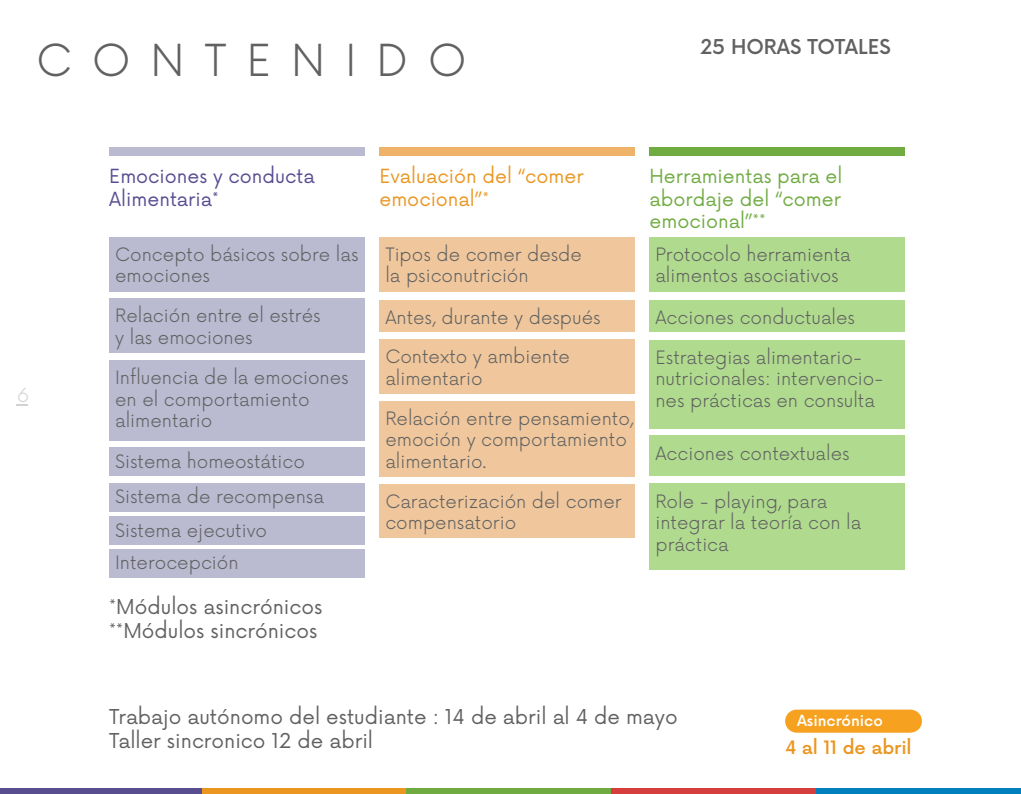
<style>
.page{position:relative;width:1021px;height:794px;background:#fff}
.page>*{position:absolute;margin:0;border:0;box-sizing:border-box;transform-origin:0 0}
.t1{font:300 43px "Now Alt";letter-spacing:.46em;color:#616161}
.t2{font:20px/24px "Now Alt";color:#616161}
.t3{font:500 20px "Now Alt";color:#616161}
.t4{font:19px/22.8px "Now Alt";color:#71ac43;text-align:justify}
.t5{font:19px/22.8px "Now Alt";color:#584d92}
.t6{font:19px/22.8px "Now Alt";color:#ea9722}
.t7{font:300 19px "Now Alt";color:#d4d1d1}
.t8{font:300 18px/21.6px "Now Alt";color:#616161}
.t9{font:500 18px "Now Alt";letter-spacing:-.005em;color:#eb9621}
.t10{font:500 15px "Now Alt";color:#fff}
</style>
<div class="page">
<div style="left:109px;top:237px;width:255px;height:55px;background:#babad1"></div>
<div style="left:109px;top:298px;width:255px;height:55px;background:#babad1"></div>
<div style="left:109px;top:360px;width:255px;height:81px;background:#babad1"></div>
<div style="left:109px;top:448px;width:255px;height:28px;background:#babad1"></div>
<div style="left:109px;top:483px;width:255px;height:28px;background:#babad1"></div>
<div style="left:109px;top:516px;width:255px;height:28px;background:#babad1"></div>
<div style="left:109px;top:549px;width:255px;height:28px;background:#babad1"></div>
<div style="left:109px;top:147px;width:255px;height:9px;background:#babad1"></div>
<div style="left:379px;top:147px;width:255px;height:9px;background:#eeb268"></div>
<div style="left:649px;top:147px;width:255px;height:9px;background:#71ac43"></div>
<div style="left:379px;top:237px;width:255px;height:55px;background:#f0c79c"></div>
<div style="left:379px;top:300px;width:255px;height:31px;background:#f0c79c"></div>
<div style="left:379px;top:339px;width:255px;height:54px;background:#f0c79c"></div>
<div style="left:379px;top:400px;width:255px;height:76px;background:#f0c79c"></div>
<div style="left:379px;top:484px;width:255px;height:53px;background:#f0c79c"></div>
<div style="left:649px;top:237px;width:255px;height:55px;background:#b0db8f"></div>
<div style="left:649px;top:300px;width:255px;height:31px;background:#b0db8f"></div>
<div style="left:649px;top:340px;width:255px;height:88px;background:#b0db8f"></div>
<div style="left:649px;top:436px;width:255px;height:40px;background:#b0db8f"></div>
<div style="left:649px;top:483px;width:255px;height:87px;background:#b0db8f"></div>
<div style="left:0;top:789px;width:205px;height:5px;background:#574d8f"></div>
<div style="left:202px;top:789px;width:205px;height:5px;background:#eb9621"></div>
<div style="left:406px;top:789px;width:205px;height:5px;background:#70ab42"></div>
<div style="left:611px;top:789px;width:205px;height:5px;background:#d63d3d"></div>
<div style="left:816px;top:789px;width:204px;height:5px;background:#0080bd"></div>
<div style="left:796px;top:709px;width:114px;height:23px;background:#f6a120"></div>
<h1 class="t1" style="left:36px;top:25px;width:432px">CONTENIDO</h1>
<p class="t3" style="left:700px;top:31px;width:192px">25 HORAS TOTALES</p>
<p class="t7" style="left:17px;top:380px;width:14px">6</p>
<p class="t5" style="left:109px;top:163px;width:207px">Emociones y conducta<br>Alimentaria*</p>
<p class="t6" style="left:379px;top:163px;width:206px">Evaluación del “comer emocional”*</p>
<p class="t4" style="left:649px;top:163px;width:194px">Herramientas para el abordaje del “comer emocional”**</p>
<p class="t8" style="left:115px;top:242px;width:245px">Concepto básicos sobre las emociones</p>
<p class="t8" style="left:385px;top:242px;width:198px">Tipos de comer desde la psiconutrición</p>
<p class="t8" style="left:655px;top:242px;width:197px">Protocolo herramienta alimentos asociativos</p>
<p class="t8" style="left:655px;top:297px;width:208px;line-height:39.5px">Acciones conductuales<br>Estrategias alimentario-</p>
<p class="t8" style="left:655px;top:367px;width:229px">nutricionales: intervencio&shy;nes prácticas en consulta</p>
<p class="t8" style="left:655px;top:441px;width:196px">Acciones contextuales</p>
<p class="t8" style="left:655px;top:489px;width:207px">Role - playing, para integrar la teoría con la práctica</p>
<p class="t8" style="left:115px;top:304px;width:207px">Relación entre el estrés y las emociones</p>
<p class="t8" style="left:115px;top:365px;width:235px">Influencia de la emociones en el comportamiento alimentario</p>
<p class="t8" style="left:115px;top:442px;width:210px;line-height:35.2px">Sistema homeostático<br>Sistema de recompensa</p>
<p class="t8" style="left:115px;top:512px;width:153px;line-height:32.8px">Sistema ejecutivo<br>Interocepción</p>
<p class="t8" style="left:385px;top:296px;width:217px;line-height:39.5px">Antes, durante y después<br>Contexto y ambiente</p>
<p class="t8" style="left:385px;top:366px;width:99px">alimentario</p>
<p class="t8" style="left:385px;top:406px;width:250px">Relación entre pensamiento, emoción y comportamiento alimentario.</p>
<p class="t8" style="left:385px;top:489px;width:238px">Caracterización del comer compensatorio</p>
<p class="t2" style="left:109px;top:594px;width:214px">*Módulos asincrónicos **Módulos sincrónicos</p>
<p class="t2" style="left:109px;top:703px;width:570px">Trabajo autónomo del estudiante : 14 de abril al 4 de mayo<br>Taller sincronico 12 de abril</p>
<p class="t10" style="left:797px;top:709px;width:87px">Asincrónico</p>
<p class="t9" style="left:785px;top:733px;width:128px">4 al 11 de abril</p>
</div>
